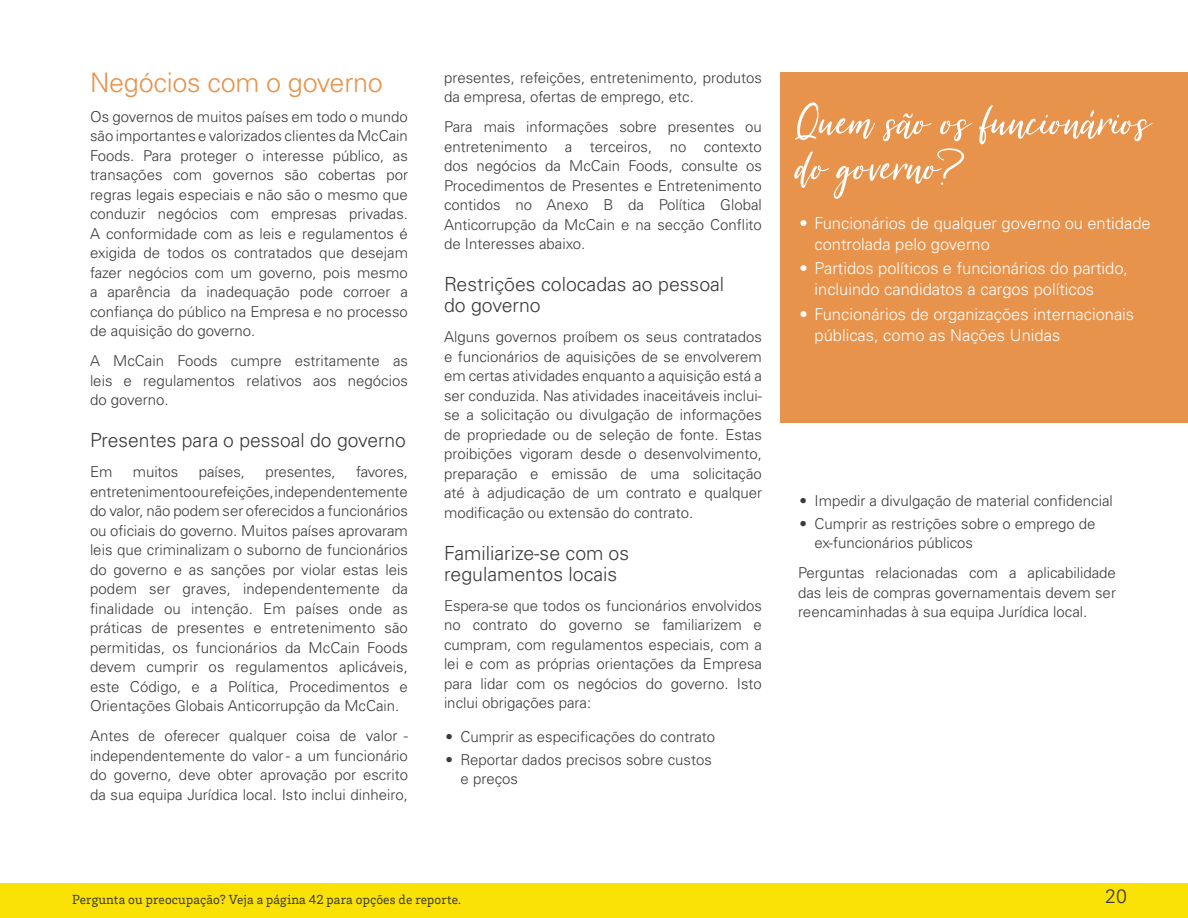
<style>
.page{position:relative;width:1188px;height:918px;background:#fff}
.page>*{position:absolute;margin:0;border:0;box-sizing:border-box;transform-origin:0 0}
.callout_head{font:54px/45px "Summer Festival";letter-spacing:-.01em;color:#fff}
.t1{font:300 27px "Univers LT Pro 45";letter-spacing:-.01em;color:#e7934c}
.subheader{font:300 19.5px/21px "Univers LT Pro 45";color:#3c3b3a}
.bullets{font:300 16.5px/21px "Univers LT Pro 45";color:#fff}
.body{font:300 15px/19.5px "Univers LT Pro 45";color:#3c3b3a;text-align:justify}
.bullets-2{font:300 15px/19.5px "Univers LT Pro 45";color:#3c3b3a}
.bullets-last{font:300 15px/19.5px "Univers LT Pro 45";color:#3c3b3a}
.t2{font:13.5px "Brix Slab";letter-spacing:.01em;color:#3c3b3a}
</style>
<div class="page">
<div style="left:780px;top:72px;width:408px;height:351px;background:#e7934c"></div>
<div style="left:0;top:883px;width:1188px;height:35px;background:#fae106"></div>
<p class="t1" style="left:90px;top:66px;width:294px">Negócios com o governo</p>
<p class="body" style="left:90px;top:106px;width:320px">Os governos de muitos países em todo o mundo são importantes e valorizados clientes da McCain Foods. Para proteger o interesse público, as transações com governos são cobertas por regras legais especiais e não são o mesmo que conduzir negócios com empresas privadas.<br>A conformidade com as leis e regulamentos é exigida de todos os contratados que desejam fazer negócios com um governo, pois mesmo a aparência da inadequação pode corroer a confiança do público na Empresa e no processo de aquisição do governo.</p>
<p class="body" style="left:90px;top:351px;width:320px">A McCain Foods cumpre estritamente as leis e regulamentos relativos aos negócios do governo.</p>
<p class="subheader" style="left:90px;top:430px;width:318px">Presentes para o pessoal do governo</p>
<p class="body" style="left:90px;top:462px;width:24px">Em</p>
<p class="body" style="left:133px;top:462px;width:47px">muitos</p>
<p class="body" style="left:199px;top:462px;width:48px">países,</p>
<p class="body" style="left:265px;top:462px;width:72px">presentes,</p>
<p class="body" style="left:90px;top:462px;width:320px;text-indent:266px">favores, entretenimento ou refeições, independentemente do valor, não podem ser oferecidos a funcionários ou oficiais do governo. Muitos países aprovaram leis que criminalizam o suborno de funcionários do governo e as sanções por violar estas leis podem ser graves, independentemente da finalidade ou intenção. Em países onde as práticas de presentes e entretenimento são permitidas, os funcionários da McCain Foods devem cumprir os regulamentos aplicáveis, este Código, e a Política, Procedimentos e Orientações Globais Anticorrupção da McCain.</p>
<p class="body" style="left:90px;top:726px;width:320px">Antes de oferecer qualquer coisa de valor - independentemente do valor - a um funcionário do governo, deve obter aprovação por escrito da sua equipa Jurídica local. Isto inclui dinheiro,</p>
<p class="body" style="left:444px;top:68px;width:320px">presentes, refeições, entretenimento, produtos da empresa, ofertas de emprego, etc.</p>
<p class="body" style="left:444px;top:117px;width:320px">Para mais informações sobre presentes ou entretenimento a terceiros, no contexto dos negócios da McCain Foods, consulte os Procedimentos de Presentes e Entretenimento contidos no Anexo B da Política Global Anticorrupção da McCain e na secção Conflito de Interesses abaixo.</p>
<p class="subheader" style="left:444px;top:274px;width:282px">Restrições colocadas ao pessoal do governo</p>
<p class="body" style="left:444px;top:327px;width:320px">Alguns governos proíbem os seus contratados e funcionários de aquisições de se envolverem em certas atividades enquanto a aquisição está a ser conduzida. Nas atividades inaceitáveis inclui&shy;se a solicitação ou divulgação de informações de propriedade ou de seleção de fonte. Estas proibições vigoram desde o desenvolvimento, preparação e emissão de uma solicitação até à adjudicação de um contrato e qualquer modificação ou extensão do contrato.</p>
<p class="subheader" style="left:444px;top:542px;width:187px">Familiarize-se com os regulamentos locais</p>
<p class="body" style="left:444px;top:596px;width:320px">Espera-se que todos os funcionários envolvidos no contrato do governo se familiarizem e cumpram, com regulamentos especiais, com a lei e com as próprias orientações da Empresa para lidar com os negócios do governo. Isto inclui obrigações para:</p>
<p class="bullets-2" style="left:446px;top:727px;width:271px">• Cumprir as especificações do contrato</p>
<p class="bullets-2" style="left:460px;top:749px;width:253px;text-indent:-15px">• Reportar dados precisos sobre custos e preços</p>
<p class="callout_head" style="left:798px;top:102px;width:356px">Quem são os funcionários do governo?</p>
<p class="bullets" style="left:814px;top:213px;width:338px;text-indent:-15px">• Funcionários de qualquer governo ou entidade controlada pelo governo</p>
<p class="bullets" style="left:814px;top:258px;width:315px;text-indent:-15px">• Partidos políticos e funcionários do partido, incluindo candidatos a cargos políticos</p>
<p class="bullets" style="left:814px;top:303px;width:321px;text-indent:-15px">• Funcionários de organizações internacionais públicas, como as Nações Unidas</p>
<p class="bullets-2" style="left:800px;top:491px;width:315px">• Impedir a divulgação de material confidencial</p>
<p class="bullets-last" style="left:814px;top:514px;width:283px;text-indent:-15px">• Cumprir as restrições sobre o emprego de ex-funcionários públicos</p>
<p class="body" style="left:798px;top:563px;width:319px">Perguntas relacionadas com a aplicabilidade das leis de compras governamentais devem ser reencaminhadas à sua equipa Jurídica local.</p>
<p class="t2" style="left:72px;top:891px;width:391px">Pergunta ou preocupação? Veja a página 42 para opções de reporte.</p>
<h3 class="subheader" style="left:1105px;top:886px;width:23px">20</h3>
</div>
